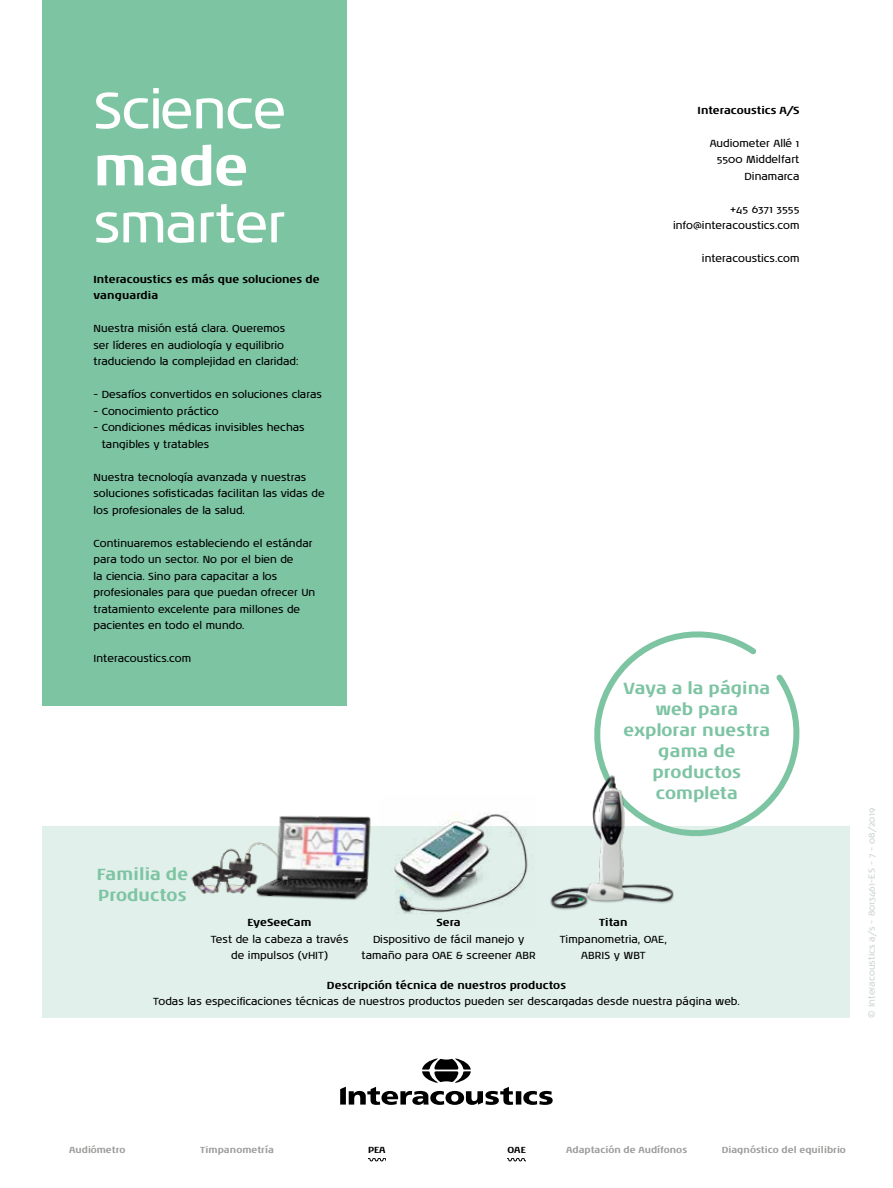
<style>
.page{position:relative;width:893px;height:1188px;background:#fff}
.page>*{position:absolute;margin:0;border:0;box-sizing:border-box;transform-origin:0 0}
.t1{font:52.5px "Noa LT Pro";letter-spacing:-.02em;color:#fff}
.t2{font:700 52.5px "Noa LT Pro";color:#fff}
.t3{font:700 16.5px/21px "Noa LT Pro";color:#7dc4a3;text-align:center}
.t4{font:10.5px/16.5px "Noa LT Pro";color:#000}
.t5{font:700 10.5px/16.5px "Noa LT Pro";color:#000}
.t6{font:700 9px "Noa LT Pro";color:#9d9d9c}
.t7{font:9px "Noa LT Pro";color:#ced4d6}
.t8{font:700 9px "Noa LT Pro";color:#000}
</style>
<div class="page">
<div style="left:43px;top:827px;width:807px;height:191px;background:#e1f0ea"></div>
<svg style="left:594px;top:631px;width:216px;height:206px"></svg>
<svg style="left:340px;top:1058px;width:213px;height:47px"></svg>
<div style="left:43px;top:0;width:304px;height:706px;background:#7dc4a3"></div>
<svg style="left:507px;top:1158px;width:19px;height:3px"></svg>
<svg style="left:369px;top:1158px;width:16px;height:3px"></svg>
<img style="left:388px;top:813px;width:148px;height:101px">
<img style="left:395px;top:815px;width:100px;height:80px">
<img style="left:191px;top:848px;width:52px;height:46px">
<img style="left:243px;top:816px;width:145px;height:84px">
<img style="left:541px;top:772px;width:139px;height:138px">
<h1 class="t1" style="left:94px;top:74px;width:194px">Science</h1>
<h1 class="t2" style="left:94px;top:127px;width:156px">made</h1>
<h1 class="t1" style="left:94px;top:188px;width:194px">smarter</h1>
<p class="t5" style="left:94px;top:270px;width:227px">Interacoustics es más que soluciones de vanguardia</p>
<p class="t4" style="left:94px;top:320px;width:206px">Nuestra misión está clara. Queremos ser líderes en audiología y equilibrio traduciendo la complejidad en claridad:</p>
<p class="t4" style="left:94px;top:386px;width:230px">- Desafíos convertidos en soluciones claras</p>
<p class="t4" style="left:94px;top:403px;width:127px">- Conocimiento práctico</p>
<p class="t4" style="left:102px;top:419px;width:204px;text-indent:-8px">- Condiciones médicas invisibles hechas tangibles y tratables</p>
<p class="t4" style="left:94px;top:469px;width:233px">Nuestra tecnología avanzada y nuestras soluciones sofisticadas facilitan las vidas de los profesionales de la salud.</p>
<p class="t4" style="left:94px;top:535px;width:223px">Continuaremos estableciendo el estándar para todo un sector. No por el bien de<br>la ciencia. Sino para capacitar a los profesionales para que puedan ofrecer Un tratamiento excelente para millones de pacientes en todo el mundo.</p>
<p class="t4" style="left:94px;top:650px;width:99px">Interacoustics.com</p>
<p class="t5" style="left:698px;top:101px;width:103px">Interacoustics A/S</p>
<p class="t4" style="left:710px;top:134px;width:91px;text-align:right">Audiometer Allé 1<br>5500 Middelfart<br>Dinamarca</p>
<p class="t4" style="left:673px;top:200px;width:128px;text-align:right">+45 6371 3555 info@interacoustics.com</p>
<p class="t4" style="left:702px;top:250px;width:99px">interacoustics.com</p>
<h2 class="t3" style="left:623px;top:677px;width:148px">Vaya a la página web para explorar nuestra gama de productos completa</h2>
<h2 class="t3" style="left:97px;top:863px;width:93px;text-align:left">Familia de<br>Productos</h2>
<p class="t5" style="left:248px;top:914px;width:65px">EyeSeeCam</p>
<p class="t4" style="left:211px;top:930px;width:139px;text-align:center">Test de la cabeza a través de impulsos (vHIT)</p>
<p class="t5" style="left:436px;top:914px;width:26px">Sera</p>
<p class="t4" style="left:362px;top:930px;width:176px;text-align:center">Dispositivo de fácil manejo y tamaño para OAE &amp; screener ABR</p>
<p class="t5" style="left:599px;top:914px;width:30px">Titan</p>
<p class="t4" style="left:560px;top:930px;width:109px;text-align:center">Timpanometria, OAE,<br>ABRIS y WBT</p>
<p class="t5" style="left:327px;top:976px;width:241px">Descripción técnica de nuestros productos</p>
<p class="t4" style="left:153px;top:993px;width:588px">Todas las especificaciones técnicas de nuestros productos pueden ser descargadas desde nuestra página web.</p>
<p class="t7" style="left:865px;top:1018px;width:211px;rotate:-90deg">© Interacoustics a/s - 8013461-ES - 7 - 08/2019</p>
<p class="t6" style="left:69px;top:1142px;width:58px">Audiómetro</p>
<p class="t6" style="left:200px;top:1142px;width:75px">Timpanometría</p>
<p class="t8" style="left:368px;top:1142px;width:19px">PEA</p>
<p class="t8" style="left:507px;top:1142px;width:20px">OAE</p>
<p class="t6" style="left:566px;top:1142px;width:123px">Adaptación de Audífonos</p>
<p class="t6" style="left:722px;top:1142px;width:126px">Diagnóstico del equilibrio</p>
</div>
